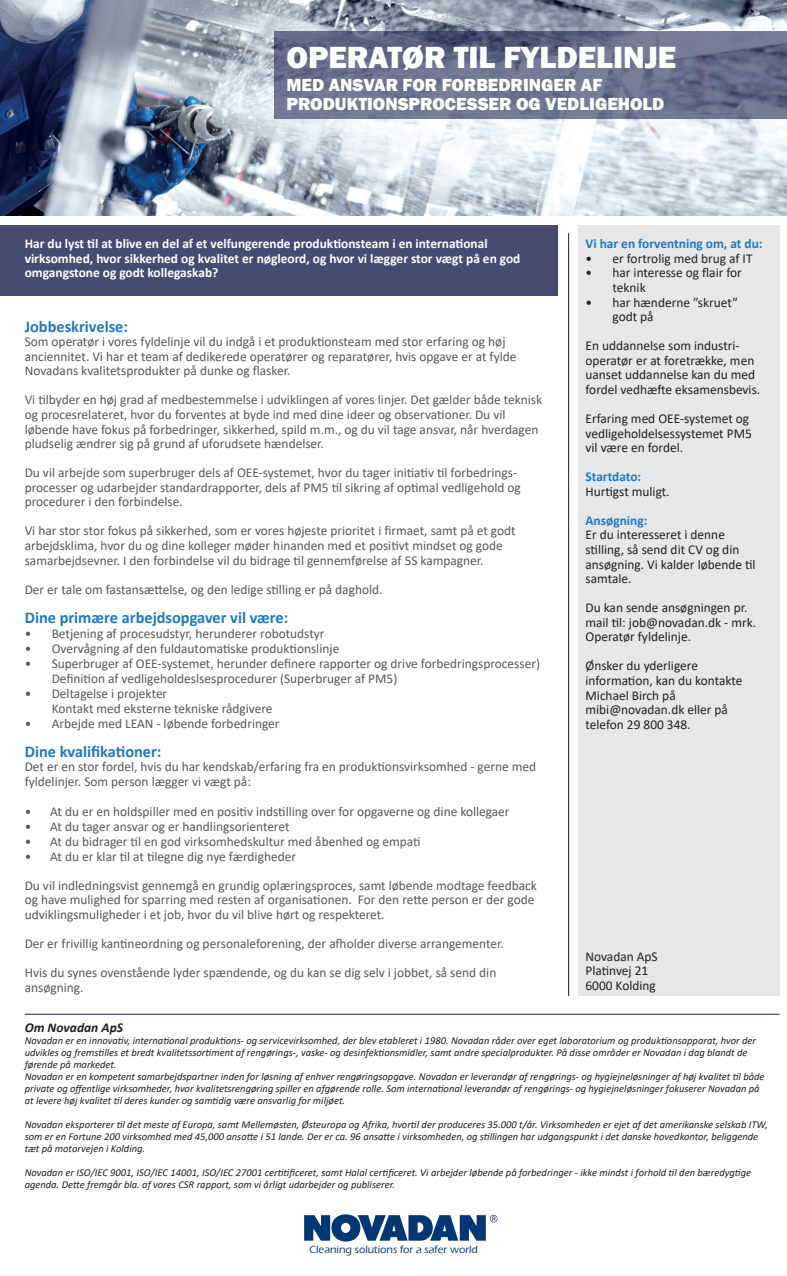
<style>
.page{position:relative;width:787px;height:1276px;background:#fff}
.page>*{position:absolute;margin:0;border:0;box-sizing:border-box;transform-origin:0 0}
.t1{font:800 31.5px "Franklin Gothic";color:#fff}
.t2{font:800 18px "Franklin Gothic";color:#fff}
.t3{font:700 16.5px "Calibri";color:#1e79bf}
.t4{font:13.5px/14.5px "Calibri";color:#57585a}
.t5{font:13.5px/14.5px "Calibri";color:#231f20}
.t6{font:700 13.5px "Calibri";color:#fff}
.t7{font:700 13.5px "Calibri";color:#1e79bf}
.t8{font:italic 700 13.5px "Calibri";color:#231f20}
.t9{font:500 10.8px "Eras ITC";color:#013874}
.t10{font:italic 10.5px/12px "Calibri";color:#231f20}
</style>
<div class="page">
<svg style="left:304px;top:1214px;width:193px;height:27px"></svg>
<img style="left:0;top:0;width:787px;height:216px">
<div style="left:578px;top:226px;width:201px;height:770px;background:#e6e7e9"></div>
<hr style="left:568px;top:233px;width:1px;height:763px;background:#231f20">
<div style="left:0;top:226px;width:558px;height:70px;background:#474b6f"></div>
<svg style="left:274px;top:31px;width:513px;height:88px;background:#686e8b"></svg>
<hr style="left:25px;top:1014px;width:754px;height:1px;background:#191f4b">
<p class="t1" style="left:286px;top:37px;width:391px">OPERATØR TIL FYLDELINJE</p>
<p class="t2" style="left:286px;top:73px;width:317px">MED ANSVAR FOR FORBEDRINGER AF</p>
<p class="t2" style="left:286px;top:92px;width:379px">PRODUKTIONSPROCESSER OG VEDLIGEHOLD</p>
<p class="t6" style="left:25px;top:234px;width:464px">Har du lyst til at blive en del af et velfungerende produktionsteam i en international</p>
<p class="t6" style="left:25px;top:249px;width:497px">virksomhed, hvor sikkerhed og kvalitet er nøgleord, og hvor vi lægger stor vægt på en god</p>
<p class="t6" style="left:25px;top:263px;width:195px">omgangstone og godt kollegaskab?</p>
<p class="t7" style="left:585px;top:234px;width:179px">Vi har en forventning om, at du:</p>
<p class="t5" style="left:585px;top:251px;width:168px">• er fortrolig med brug af IT</p>
<p class="t5" style="left:612px;top:265px;width:131px;text-indent:-27px">• har interesse og flair for teknik</p>
<p class="t5" style="left:612px;top:294px;width:127px;text-indent:-27px">• har hænderne ”skruet” godt på</p>
<p class="t5" style="left:585px;top:338px;width:176px">En uddannelse som industri&shy;operatør er at foretrække, men uanset uddannelse kan du med fordel vedhæfte eksamensbevis.</p>
<p class="t5" style="left:585px;top:411px;width:168px">Erfaring med OEE-systemet og vedligeholdelsessystemet PM5 vil være en fordel.</p>
<p class="t7" style="left:585px;top:467px;width:57px">Startdato:</p>
<p class="t5" style="left:585px;top:483px;width:86px">Hurtigst muligt.</p>
<p class="t7" style="left:585px;top:511px;width:63px">Ansøgning:</p>
<p class="t5" style="left:585px;top:527px;width:172px">Er du interesseret i denne stilling, så send dit CV og din ansøgning. Vi kalder løbende til samtale.</p>
<p class="t5" style="left:585px;top:600px;width:172px">Du kan sende ansøgningen pr. mail til: job@novadan.dk - mrk.<br>Operatør fyldelinje.</p>
<p class="t5" style="left:585px;top:658px;width:114px">Ønsker du yderligere</p>
<p class="t5" style="left:585px;top:673px;width:158px">information, kan du kontakte</p>
<p class="t5" style="left:585px;top:687px;width:92px">Michael Birch på</p>
<p class="t5" style="left:585px;top:702px;width:144px">mibi@novadan.dk eller på</p>
<p class="t5" style="left:585px;top:716px;width:107px">telefon 29 800 348.</p>
<p class="t3" style="left:25px;top:314px;width:105px">Jobbeskrivelse:</p>
<p class="t4" style="left:25px;top:334px;width:482px">Som operatør i vores fyldelinje vil du indgå i et produktionsteam med stor erfaring og høj</p>
<p class="t4" style="left:25px;top:349px;width:493px">anciennitet. Vi har et team af dedikerede operatører og reparatører, hvis opgave er at fylde<br>Novadans kvalitetsprodukter på dunke og flasker.</p>
<p class="t4" style="left:25px;top:392px;width:519px">Vi tilbyder en høj grad af medbestemmelse i udviklingen af vores linjer. Det gælder både teknisk og procesrelateret, hvor du forventes at byde ind med dine ideer og observationer. Du vil</p>
<p class="t4" style="left:25px;top:421px;width:515px">løbende have fokus på forbedringer, sikkerhed, spild m.m., og du vil tage ansvar, når hverdagen pludselig ændrer sig på grund af uforudsete hændelser.</p>
<p class="t4" style="left:25px;top:465px;width:497px">Du vil arbejde som superbruger dels af OEE-systemet, hvor du tager initiativ til forbedrings&shy;processer og udarbejder standardrapporter, dels af PM5 til sikring af optimal vedligehold og procedurer i den forbindelse.</p>
<p class="t4" style="left:25px;top:523px;width:492px">Vi har stor stor fokus på sikkerhed, som er vores højeste prioritet i firmaet, samt på et godt arbejdsklima, hvor du og dine kolleger møder hinanden med et positivt mindset og gode samarbejdsevner. I den forbindelse vil du bidrage til gennemførelse af 5S kampagner.</p>
<p class="t4" style="left:25px;top:581px;width:359px">Der er tale om fastansættelse, og den ledige stilling er på daghold.</p>
<p class="t3" style="left:25px;top:605px;width:265px">Dine primære arbejdsopgaver vil være:</p>
<p class="t4" style="left:25px;top:625px;width:301px">• Betjening af procesudstyr, herunderer robotudstyr</p>
<p class="t4" style="left:25px;top:640px;width:316px">• Overvågning af den fuldautomatiske produktionslinje</p>
<p class="t4" style="left:52px;top:655px;width:490px;line-height:15px;text-indent:-27px">• Superbruger af OEE-systemet, herunder definere rapporter og drive forbedringsprocesser)<br>Definition af vedligeholdeslsesprocedurer (Superbruger af PM5)</p>
<p class="t4" style="left:52px;top:685px;width:222px;line-height:15px;text-indent:-27px">• Deltagelse i projekter<br>Kontakt med eksterne tekniske rådgivere</p>
<p class="t4" style="left:25px;top:715px;width:256px">• Arbejde med LEAN - løbende forbedringer</p>
<p class="t3" style="left:25px;top:739px;width:138px">Dine kvalifikationer:</p>
<p class="t4" style="left:25px;top:759px;width:513px">Det er en stor fordel, hvis du har kendskab/erfaring fra en produktionsvirksomhed - gerne med fyldelinjer. Som person lægger vi vægt på:</p>
<p class="t4" style="left:25px;top:803px;width:486px">• At du er en holdspiller med en positiv indstilling over for opgaverne og dine kollegaer</p>
<p class="t4" style="left:25px;top:818px;width:266px">• At du tager ansvar og er handlingsorienteret</p>
<p class="t4" style="left:25px;top:833px;width:397px">• At du bidrager til en god virksomhedskultur med åbenhed og empati</p>
<p class="t4" style="left:25px;top:848px;width:273px">• At du er klar til at tilegne dig nye færdigheder</p>
<p class="t4" style="left:25px;top:877px;width:513px">Du vil indledningsvist gennemgå en grundig oplæringsproces, samt løbende modtage feedback og have mulighed for sparring med resten af organisationen. For den rette person er der gode udviklingsmuligheder i et job, hvor du vil blive hørt og respekteret.</p>
<p class="t4" style="left:25px;top:935px;width:480px">Der er frivillig kantineordning og personaleforening, der afholder diverse arrangementer.</p>
<p class="t4" style="left:25px;top:965px;width:473px">Hvis du synes ovenstående lyder spændende, og du kan se dig selv i jobbet, så send din</p>
<p class="t4" style="left:25px;top:979px;width:60px">ansøgning.</p>
<p class="t8" style="left:25px;top:1018px;width:100px">Om Novadan ApS</p>
<p class="t10" style="left:25px;top:1034px;width:733px">Novadan er en innovativ, international produktions- og servicevirksomhed, der blev etableret i 1980. Novadan råder over eget laboratorium og produktionsapparat, hvor der udvikles og fremstilles et bredt kvalitetssortiment af rengørings-, vaske- og desinfektionsmidler, samt andre specialprodukter. På disse områder er Novadan i dag blandt de førende på markedet.</p>
<p class="t10" style="left:25px;top:1070px;width:741px">Novadan er en kompetent samarbejdspartner inden for løsning af enhver rengøringsopgave. Novadan er leverandør af rengørings- og hygiejneløsninger af høj kvalitet til både private og offentlige virksomheder, hvor kvalitetsrengøring spiller en afgørende rolle. Som international leverandør af rengørings- og hygiejneløsninger fokuserer Novadan på at levere høj kvalitet til deres kunder og samtidig være ansvarlig for miljøet.</p>
<p class="t10" style="left:25px;top:1118px;width:744px">Novadan eksporterer til det meste af Europa, samt Mellemøsten, Østeuropa og Afrika, hvortil der produceres 35.000 t/år. Virksomheden er ejet af det amerikanske selskab ITW, som er en Fortune 200 virksomhed med 45,000 ansatte i 51 lande. Der er ca. 96 ansatte i virksomheden, og stillingen har udgangspunkt i det danske hovedkontor, beliggende tæt på motorvejen i Kolding.</p>
<p class="t10" style="left:25px;top:1166px;width:728px">Novadan er ISO/IEC 9001, ISO/IEC 14001, ISO/IEC 27001 certitificeret, samt Halal certificeret. Vi arbejder løbende på forbedringer - ikke mindst i forhold til den bæredygtige agenda. Dette fremgår bla. af vores CSR rapport, som vi årligt udarbejder og publiserer.</p>
<p class="t5" style="left:585px;top:948px;width:74px">Novadan ApS</p>
<p class="t5" style="left:585px;top:963px;width:64px">Platinvej 21</p>
<p class="t5" style="left:585px;top:977px;width:72px">6000 Kolding</p>
<p class="t9" style="left:309px;top:1243px;width:170px">Cleaning solutions for a safer world</p>
</div>
